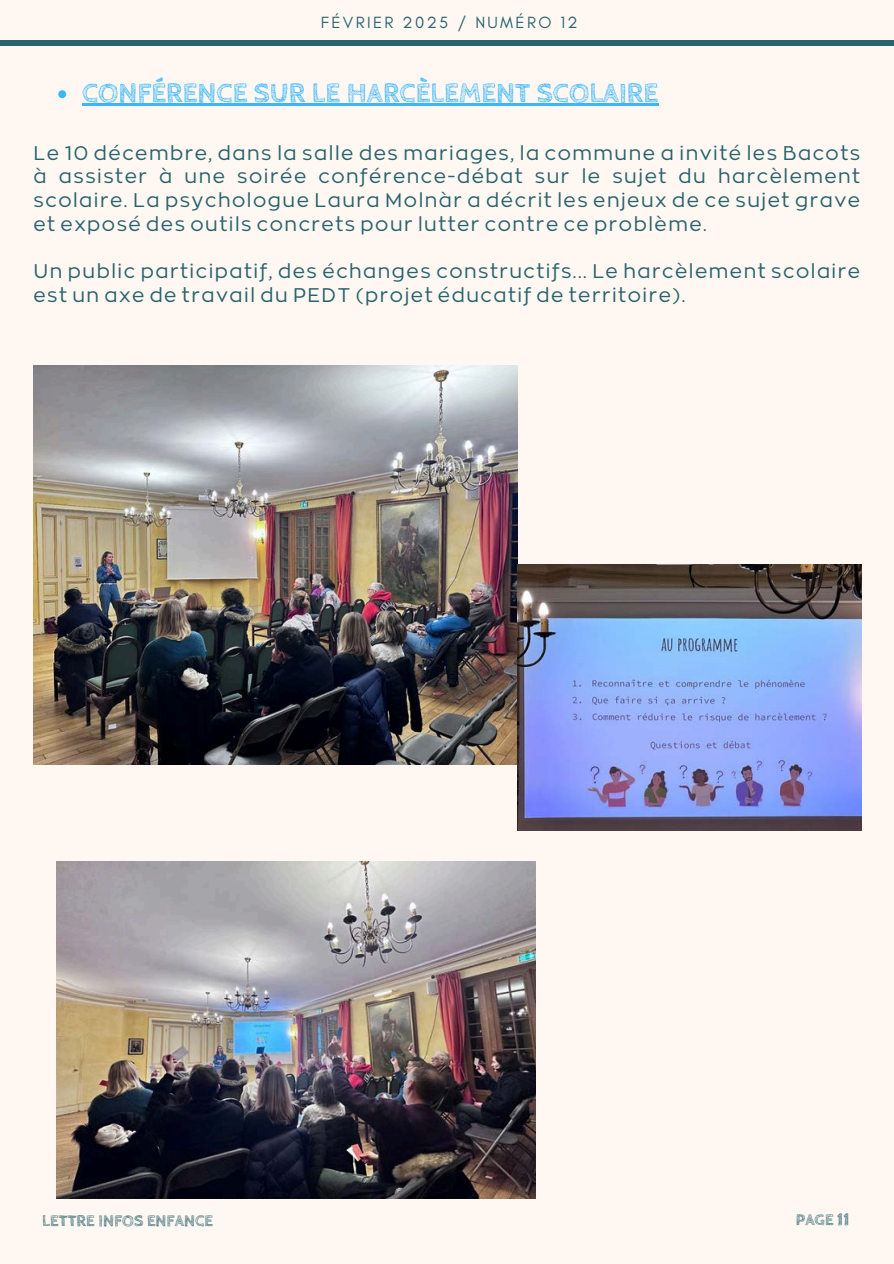
<style>
.page{position:relative;width:894px;height:1264px;background:#fff}
.page>*{position:absolute;margin:0;border:0;box-sizing:border-box;transform-origin:0 0}
.t1{font:700 28.5px "Cabin Sketch";color:#38b6ff}
.t2{font:19.65px/23.7px "RTL Corporative Regular";letter-spacing:.075em;color:#2a636d;text-align:justify}
.t3{font:700 16.5px "Cabin Sketch";color:#2a636d}
.t4{font:16.5px "Glacial Indifference";letter-spacing:.14em;color:#2a636d}
</style>
<div class="page">
<div style="left:0;top:0;width:893px;height:1263px;background:#fff8f2"></div>
<div style="left:0;top:41px;width:893px;height:5px;background:#2a636d"></div>
<img style="left:33px;top:365px;width:484px;height:399px">
<img style="left:517px;top:565px;width:344px;height:265px">
<img style="left:57px;top:862px;width:478px;height:336px">
<svg style="left:58px;top:90px;width:8px;height:8px"></svg>
<hr style="left:82px;top:104px;width:576px;height:2px;background:#38b6ff">
<h2 class="t4" style="left:321px;top:12px;width:258px">FÉVRIER 2025 / NUMÉRO 12</h2>
<h2 class="t1" style="left:82px;top:77px;width:577px">CONFÉRENCE SUR LE HARCÈLEMENT SCOLAIRE</h2>
<p class="t2" style="left:33px;top:140px;width:827px">Le 10 décembre, dans la salle des mariages, la commune a invité les Bacots à assister à une soirée conférence-débat sur le sujet du harcèlement scolaire. La psychologue Laura Molnàr a décrit les enjeux de ce sujet grave et exposé des outils concrets pour lutter contre ce problème.</p>
<p class="t2" style="left:33px;top:258px;width:827px">Un public participatif, des échanges constructifs... Le harcèlement scolaire est un axe de travail du PEDT (projet éducatif de territoire).</p>
<p class="t3" style="left:42px;top:1211px;width:172px">LETTRE INFOS ENFANCE</p>
<p class="t3" style="left:795px;top:1210px;width:55px">PAGE 11</p>
</div>
